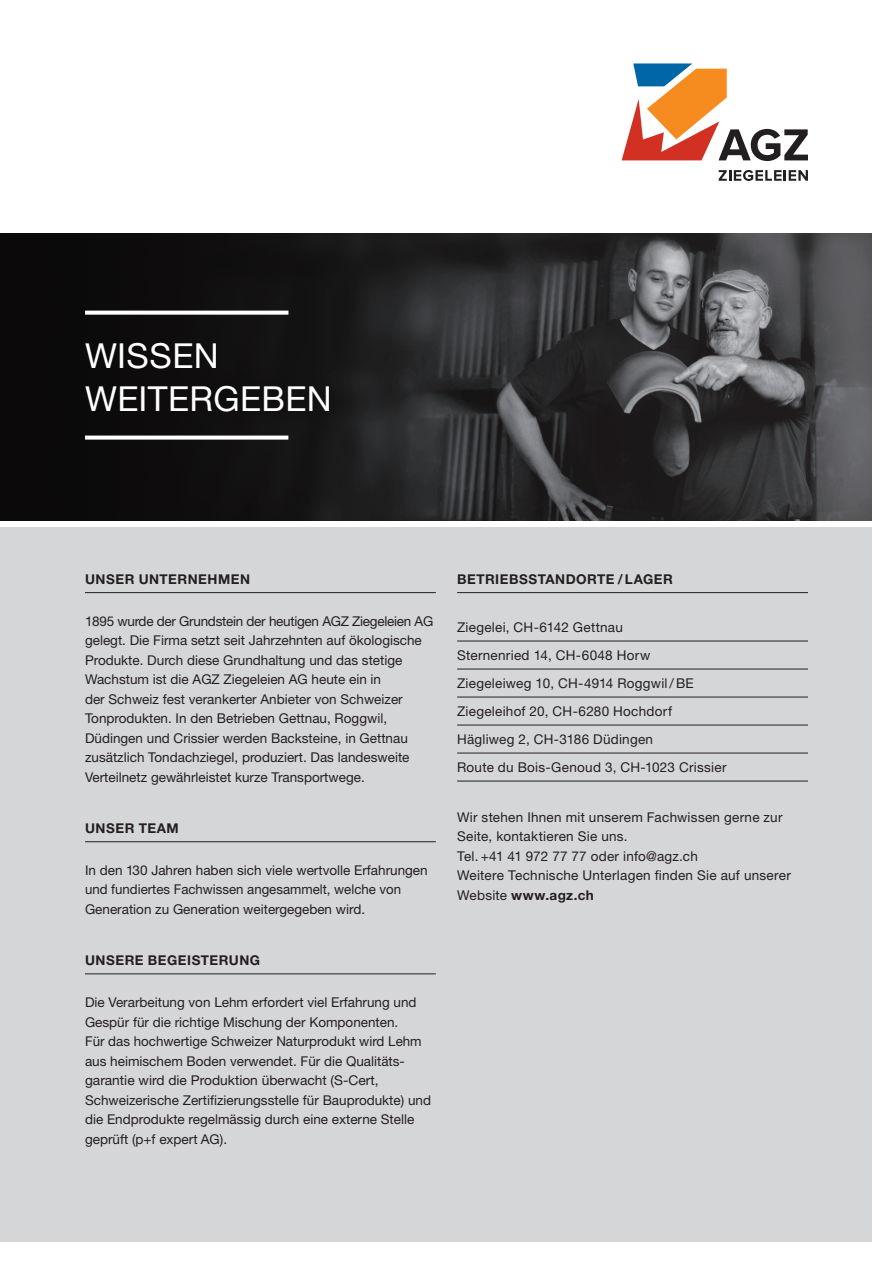
<style>
.page{position:relative;width:893px;height:1263px;background:#fff}
.page>*{position:absolute;margin:0;border:0;box-sizing:border-box;transform-origin:0 0}
.t1{font:34.5px/43.5px "Helvetica Neue LT Std";letter-spacing:.01em;color:#fff}
.t2{font:13.5px/19.5px "Helvetica Neue LT Std";color:#231f20}
.t3{font:13.5px/28px "Helvetica Neue LT Std";letter-spacing:.02em;color:#231f20}
.t4{font:700 13.5px "Helvetica Neue LT Std";letter-spacing:.035em;color:#231f20}
.s1{font-weight:700}
</style>
<div class="page">
<img style="left:0;top:234px;width:872px;height:287px">
<div style="left:0;top:527px;width:872px;height:715px;background:#d5d6d8"></div>
<svg style="left:622px;top:63px;width:186px;height:98px"></svg>
<svg style="left:719px;top:170px;width:89px;height:11px"></svg>
<hr style="left:85px;top:592px;width:351px;height:1px;background:#231f20">
<hr style="left:85px;top:841px;width:351px;height:1px;background:#231f20">
<hr style="left:85px;top:973px;width:351px;height:1px;background:#231f20">
<hr style="left:457px;top:592px;width:351px;height:1px;background:#231f20">
<hr style="left:457px;top:641px;width:351px;height:1px;background:#231f20">
<hr style="left:457px;top:669px;width:351px;height:1px;background:#231f20">
<hr style="left:457px;top:697px;width:351px;height:1px;background:#231f20">
<hr style="left:457px;top:725px;width:351px;height:1px;background:#231f20">
<hr style="left:457px;top:753px;width:351px;height:1px;background:#231f20">
<hr style="left:457px;top:781px;width:351px;height:1px;background:#231f20">
<svg style="left:85px;top:311px;width:203px;height:4px"></svg>
<svg style="left:85px;top:436px;width:203px;height:4px"></svg>
<h1 class="t1" style="left:85px;top:333px;width:248px">WISSEN<br>WEITERGEBEN</h1>
<p class="t4" style="left:85px;top:570px;width:167px">UNSER UNTERNEHMEN</p>
<p class="t2" style="left:85px;top:611px;width:350px">1895 wurde der Grundstein der heutigen AGZ Ziegeleien AG gelegt. Die Firma setzt seit Jahrzehnten auf ökologische Produkte. Durch diese Grundhaltung und das stetige Wachstum ist die AGZ Ziegeleien AG heute ein in<br>der Schweiz fest verankerter Anbieter von Schweizer Tonprodukten. In den Betrieben Gettnau, Roggwil, Düdingen und Crissier werden Backsteine, in Gettnau zusätzlich Tondachziegel, produziert. Das landesweite Verteilnetz gewährleistet kurze Transportwege.</p>
<p class="t4" style="left:85px;top:820px;width:95px">UNSER TEAM</p>
<p class="t2" style="left:85px;top:860px;width:344px">In den 130 Jahren haben sich viele wertvolle Erfahrungen und fundiertes Fachwissen angesammelt, welche von<br>Generation zu Generation weitergegeben wird.</p>
<p class="t4" style="left:85px;top:952px;width:177px">UNSERE BEGEISTERUNG</p>
<p class="t2" style="left:85px;top:992px;width:347px">Die Verarbeitung von Lehm erfordert viel Erfahrung und Gespür für die richtige Mischung der Komponenten.<br>Für das hochwertige Schweizer Naturprodukt wird Lehm aus heimischem Boden verwendet. Für die Qualitäts&shy;garantie wird die Produktion überwacht (S-Cert, Schweizerische Zertifizierungsstelle für Bauprodukte) und die Endprodukte regelmässig durch eine externe Stelle geprüft (p+f expert AG).</p>
<p class="t4" style="left:457px;top:570px;width:217px">BETRIEBSSTANDORTE / LAGER</p>
<p class="t3" style="left:457px;top:613px;width:271px">Ziegelei, CH-6142 Gettnau<br>Sternenried 14, CH-6048 Horw Ziegeleiweg 10, CH-4914 Roggwil/BE Ziegeleihof 20, CH-6280 Hochdorf Hägliweg 2, CH-3186 Düdingen<br>Route du Bois-Genoud 3, CH-1023 Crissier</p>
<p class="t3" style="left:457px;top:807px;width:335px;line-height:19.5px">Wir stehen Ihnen mit unserem Fachwissen gerne zur Seite, kontaktieren Sie uns.<br>Tel. +41 41 972 77 77 oder info@agz.ch<br>Weitere Technische Unterlagen finden Sie auf unserer Website <span class="s1">www.agz.ch</span></p>
</div>
